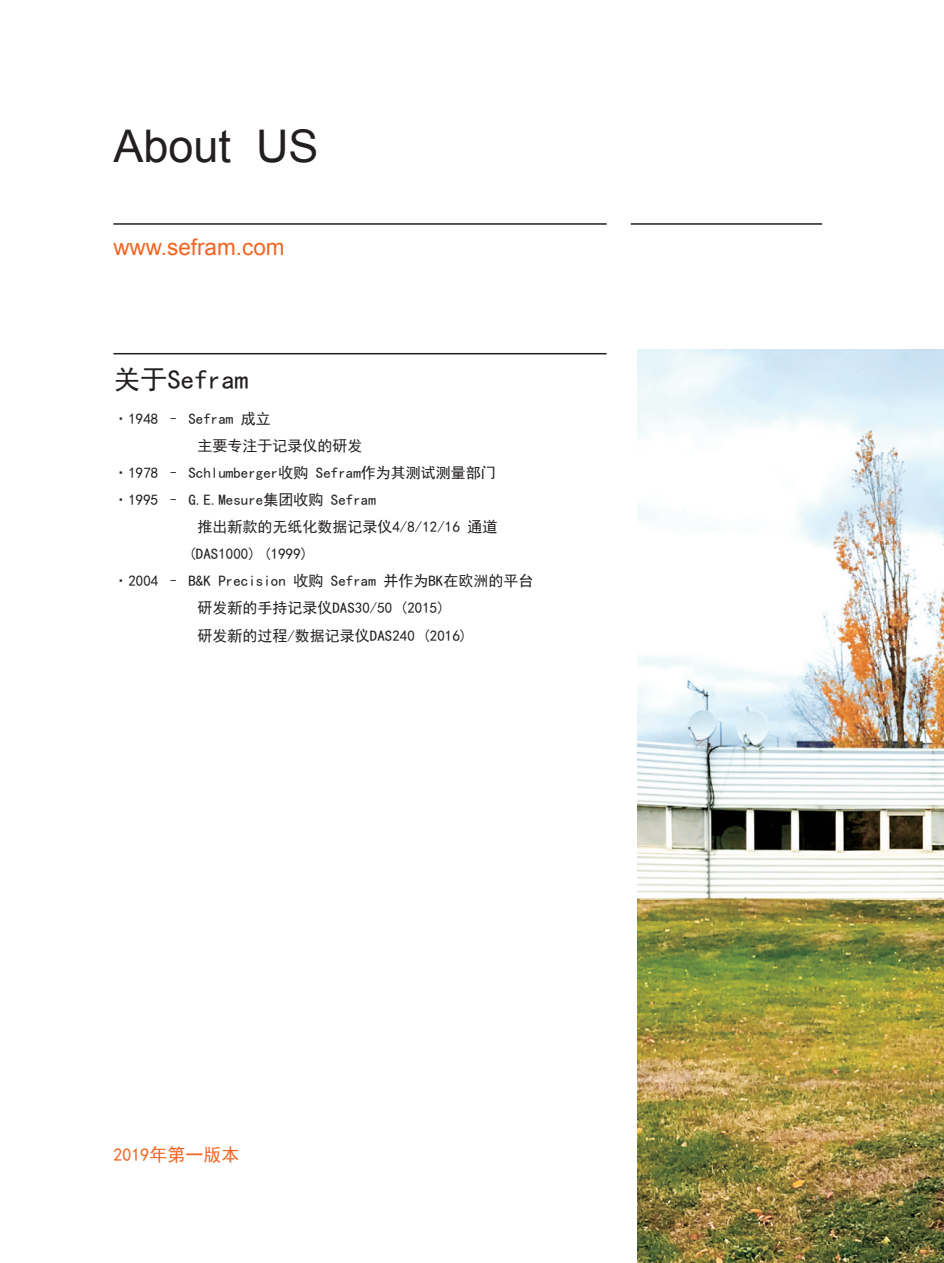
<style>
.page{position:relative;width:944px;height:1263px;background:#fff}
.page>*{position:absolute;margin:0;border:0;box-sizing:border-box;transform-origin:0 0}
.t1{font:45px "Arial";color:#231f20}
.t2{font:27px "Sim Hei";color:#231f20}
.t3{font:22.5px "Arial";color:#f36421}
.t4{font:18px "Sim Hei";color:#f36421}
.t5{font:15px "Sim Hei";color:#231f20}
</style>
<div class="page">
<hr style="left:113px;top:223px;width:494px;height:2px;background:#231f20">
<hr style="left:631px;top:223px;width:191px;height:2px;background:#231f20">
<hr style="left:113px;top:353px;width:494px;height:1px;background:#231f20">
<img style="left:638px;top:350px;width:306px;height:913px">
<h1 class="t1" style="left:113px;top:117px;width:207px">About US</h1>
<h3 class="t3" style="left:113px;top:232px;width:173px">www.sefram.com</h3>
<h2 class="t2" style="left:113px;top:366px;width:136px">关于Sefram</h2>
<p class="t5" style="left:113px;top:411px;width:159px">·1948 – Sefram 成立</p>
<p class="t5" style="left:197px;top:438px;width:166px">主要专注于记录仪的研发</p>
<p class="t5" style="left:113px;top:465px;width:384px">·1978 – Schlumberger收购 Sefram作为其测试测量部门</p>
<p class="t5" style="left:113px;top:492px;width:264px">·1995 – G.E.Mesure集团收购 Sefram</p>
<p class="t5" style="left:197px;top:519px;width:302px">推出新款的无纸化数据记录仪4/8/12/16 通道</p>
<p class="t5" style="left:188px;top:546px;width:121px">(DAS1000) (1999)</p>
<p class="t5" style="left:113px;top:573px;width:422px">·2004 – B&amp;K Precision 收购 Sefram 并作为BK在欧洲的平台</p>
<p class="t5" style="left:197px;top:600px;width:249px">研发新的手持记录仪DAS30/50 (2015)</p>
<p class="t5" style="left:197px;top:628px;width:272px">研发新的过程/数据记录仪DAS240 (2016)</p>
<p class="t4" style="left:113px;top:1145px;width:128px">2019年第一版本</p>
</div>
